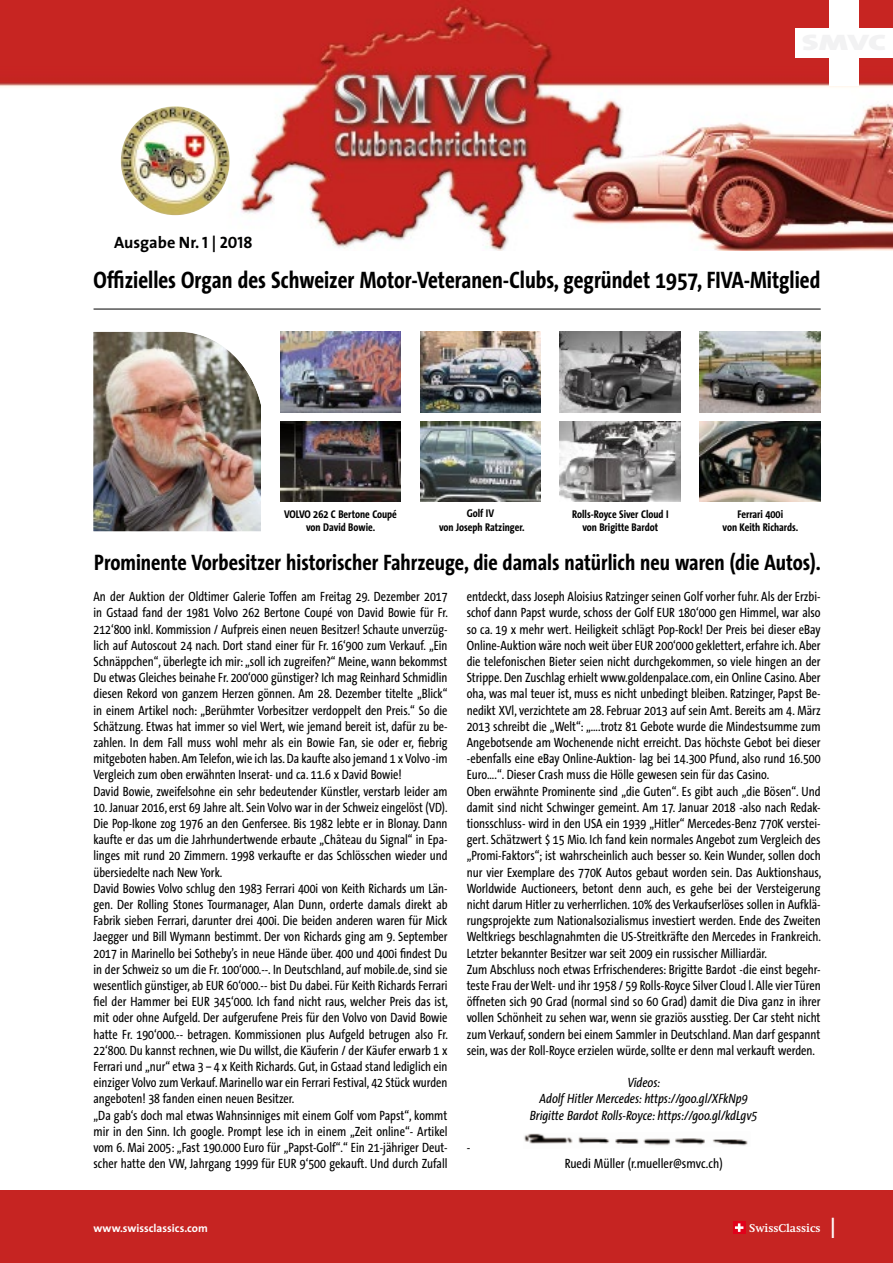
<style>
.page{position:relative;width:893px;height:1263px;background:#fff}
.page>*{position:absolute;margin:0;border:0;box-sizing:border-box;transform-origin:0 0}
.t1{font:30px "The Sans Light Caps";color:#fff}
.t2{font:700 24px "The Sans Condensed";color:#000}
.t3{font:700 22.5px "The Sans Condensed";color:#000}
.t4{font:700 16.5px "The Sans";color:#000}
.t5{font:13.5px/16.2px "The Sans Condensed";color:#000}
.t6{font:13.5px/16.2px "The Sans Condensed";color:#000;scale:.95 1}
.t7{font:13.5px/16.2px "The Sans Condensed";color:#000;scale:.96 1}
.t8{font:italic 13.5px/16.2px "The Sans Condensed";color:#000;text-align:center}
.t9{font:700 11.25px/13.5px "The Sans Condensed";color:#000;text-align:center}
.t10{font:700 11.25px "The Sans";color:#fff}
.t11{font:700 11.25px "Swift";color:#fff}
.s1{font-family:"The Sans Bold Caps";font-weight:400}
</style>
<div class="page">
<img style="left:280px;top:421px;width:121px;height:81px">
<img style="left:420px;top:421px;width:121px;height:81px">
<img style="left:560px;top:421px;width:121px;height:81px">
<img style="left:700px;top:421px;width:121px;height:81px">
<img style="left:280px;top:332px;width:121px;height:80px">
<img style="left:420px;top:332px;width:121px;height:80px">
<img style="left:560px;top:332px;width:121px;height:80px">
<img style="left:700px;top:332px;width:121px;height:80px">
<div style="left:0;top:1191px;width:893px;height:72px;background:#c62422"></div>
<img style="left:0;top:0;width:893px;height:251px">
<div style="left:829px;top:0;width:30px;height:85px;background:#fff"></div>
<div style="left:795px;top:28px;width:98px;height:29px;background:#fff"></div>
<hr style="left:94px;top:309px;width:727px;height:1px;background:#000">
<img style="left:121px;top:106px;width:109px;height:109px;border-radius:54px">
<img style="left:93px;top:331px;width:168px;height:201px">
<img style="left:524px;top:1133px;width:224px;height:13px">
<div style="left:733px;top:1221px;width:12px;height:13px;background:#e2001a"></div>
<svg style="left:735px;top:1223px;width:8px;height:9px"></svg>
<p class="t4" style="left:114px;top:229px;width:140px">Ausgabe Nr. <span class="s1">1</span> | <span class="s1">2018</span></p>
<h2 class="t2" style="left:94px;top:267px;width:728px">Offizielles Organ des Schweizer Motor-Veteranen-Clubs, gegründet 1957, FIVA-Mitglied</h2>
<p class="t9" style="left:284px;top:507px;width:114px">VOLVO 262 C Bertone Coupé von David Bowie.</p>
<p class="t9" style="left:439px;top:507px;width:87px">Golf IV<br>von Joseph Ratzinger.</p>
<p class="t9" style="left:572px;top:507px;width:98px">Rolls-Royce Siver Cloud I von Brigitte Bardot</p>
<p class="t9" style="left:723px;top:507px;width:77px">Ferrari 400i<br>von Keith Richards.</p>
<h3 class="t3" style="left:94px;top:550px;width:728px">Prominente Vorbesitzer historischer Fahrzeuge, die damals natürlich neu waren (die Autos).</h3>
<p class="t7" style="left:94px;top:589px;width:371px">An der Auktion der Oldtimer Galerie Toffen am Freitag 29. Dezember 2017 in Gstaad fand der 1981 Volvo 262 Bertone Coupé von David Bowie für Fr.<br>212‘800 inkl. Kommission / Aufpreis einen neuen Besitzer! Schaute unverzüg&shy;lich auf Autoscout 24 nach. Dort stand einer für Fr. 16‘900 zum Verkauf. „Ein Schnäppchen“, überlegte ich mir: „soll ich zugreifen?“ Meine, wann bekommst Du etwas Gleiches beinahe Fr. 200‘000 günstiger? Ich mag Reinhard Schmidlin diesen Rekord von ganzem Herzen gönnen. Am 28. Dezember titelte „Blick“ in einem Artikel noch: „Berühmter Vorbesitzer verdoppelt den Preis.“ So die Schätzung. Etwas hat immer so viel Wert, wie jemand bereit ist, dafür zu be&shy;zahlen. In dem Fall muss wohl mehr als ein Bowie Fan, sie oder er, fiebrig mitgeboten haben. Am Telefon, wie ich las. Da kaufte also jemand 1 x Volvo -im Vergleich zum oben erwähnten Inserat- und ca. 11.6 x David Bowie!<br>David Bowie, zweifelsohne ein sehr bedeutender Künstler, verstarb leider am</p>
<p class="t6" style="left:94px;top:799px;width:375px">10. Januar 2016, erst 69 Jahre alt. Sein Volvo war in der Schweiz eingelöst (VD).<br>Die Pop-Ikone zog 1976 an den Genfersee. Bis 1982 lebte er in Blonay. Dann kaufte er das um die Jahrhundertwende erbaute „Château du Signal“ in Epa&shy;linges mit rund 20 Zimmern. 1998 verkaufte er das Schlösschen wieder und übersiedelte nach New York.<br>David Bowies Volvo schlug den 1983 Ferrari 400i von Keith Richards um Län&shy;gen. Der Rolling Stones Tourmanager, Alan Dunn, orderte damals direkt ab Fabrik sieben Ferrari, darunter drei 400i. Die beiden anderen waren für Mick Jaegger und Bill Wymann bestimmt. Der von Richards ging am 9. September 2017 in Marinello bei Sotheby’s in neue Hände über. 400 und 400i findest Du in der Schweiz so um die Fr. 100‘000.--. In Deutschland, auf mobile.de, sind sie wesentlich günstiger, ab EUR 60‘000.-- bist Du dabei. Für Keith Richards Ferrari fiel der Hammer bei EUR 345‘000. Ich fand nicht raus, welcher Preis das ist, mit oder ohne Aufgeld. Der aufgerufene Preis für den Volvo von David Bowie hatte Fr. 190‘000.-- betragen. Kommissionen plus Aufgeld betrugen also Fr.<br>22‘800. Du kannst rechnen, wie Du willst, die Käuferin / der Käufer erwarb 1 x Ferrari und „nur“ etwa 3 – 4 x Keith Richards. Gut, in Gstaad stand lediglich ein einziger Volvo zum Verkauf. Marinello war ein Ferrari Festival, 42 Stück wurden angeboten! 38 fanden einen neuen Besitzer.<br>„Da gab‘s doch mal etwas Wahnsinniges mit einem Golf vom Papst“, kommt mir in den Sinn. Ich google. Prompt lese ich in einem „Zeit online“- Artikel vom 6. Mai 2005: „Fast 190.000 Euro für „Papst-Golf“.“ Ein 21-jähriger Deut&shy;scher hatte den VW, Jahrgang 1999 für EUR 9‘500 gekauft. Und durch Zufall</p>
<p class="t5" style="left:467px;top:589px;width:356px">entdeckt, dass Joseph Aloisius Ratzinger seinen Golf vorher fuhr. Als der Erzbi&shy;schof dann Papst wurde, schoss der Golf EUR 180‘000 gen Himmel, war also so ca. 19 x mehr wert. Heiligkeit schlägt Pop-Rock! Der Preis bei dieser eBay Online-Auktion wäre noch weit über EUR 200‘000 geklettert, erfahre ich. Aber die telefonischen Bieter seien nicht durchgekommen, so viele hingen an der Strippe. Den Zuschlag erhielt www.goldenpalace.com, ein Online Casino. Aber oha, was mal teuer ist, muss es nicht unbedingt bleiben. Ratzinger, Papst Be&shy;nedikt XVl, verzichtete am 28. Februar 2013 auf sein Amt. Bereits am 4. März 2013 schreibt die „Welt“: „….trotz 81 Gebote wurde die Mindestsumme zum Angebotsende am Wochenende nicht erreicht. Das höchste Gebot bei dieser -ebenfalls eine eBay Online-Auktion- lag bei 14.300 Pfund, also rund 16.500<br>Euro….“. Dieser Crash muss die Hölle gewesen sein für das Casino.<br>Oben erwähnte Prominente sind „die Guten“. Es gibt auch „die Bösen“. Und damit sind nicht Schwinger gemeint. Am 17. Januar 2018 -also nach Redak&shy;tionsschluss- wird in den USA ein 1939 „Hitler“ Mercedes-Benz 770K verstei&shy;gert. Schätzwert $ 15 Mio. Ich fand kein normales Angebot zum Vergleich des „Promi-Faktors“; ist wahrscheinlich auch besser so. Kein Wunder, sollen doch nur vier Exemplare des 770K Autos gebaut worden sein. Das Auktionshaus, Worldwide Auctioneers, betont denn auch, es gehe bei der Versteigerung nicht darum Hitler zu verherrlichen. 10% des Verkaufserlöses sollen in Aufklä&shy;rungsprojekte zum Nationalsozialismus investiert werden. Ende des Zweiten Weltkriegs beschlagnahmten die US-Streitkräfte den Mercedes in Frankreich.<br>Letzter bekannter Besitzer war seit 2009 ein russischer Milliardär.<br>Zum Abschluss noch etwas Erfrischenderes: Brigitte Bardot -die einst begehr&shy;teste Frau der Welt- und ihr 1958 / 59 Rolls-Royce Silver Cloud l. Alle vier Türen öffneten sich 90 Grad (normal sind so 60 Grad) damit die Diva ganz in ihrer vollen Schönheit zu sehen war, wenn sie graziös ausstieg. Der Car steht nicht zum Verkauf, sondern bei einem Sammler in Deutschland. Man darf gespannt sein, was der Roll-Royce erzielen würde, sollte er denn mal verkauft werden.</p>
<p class="t8" style="left:530px;top:1075px;width:229px">Videos:<br>Adolf Hitler Mercedes: https://goo.gl/XFkNp9<br>Brigitte Bardot Rolls-Royce: https://goo.gl/kdLgv5</p>
<p class="t5" style="left:467px;top:1140px;width:5px">-</p>
<p class="t5" style="left:565px;top:1156px;width:159px">Ruedi Müller (r.mueller@smvc.ch)</p>
<p class="t10" style="left:94px;top:1219px;width:116px">www.swissclassics.com</p>
<p class="t11" style="left:749px;top:1221px;width:73px">SwissClassics</p>
<h1 class="t1" style="left:829px;top:1203px;width:9px">I</h1>
</div>
